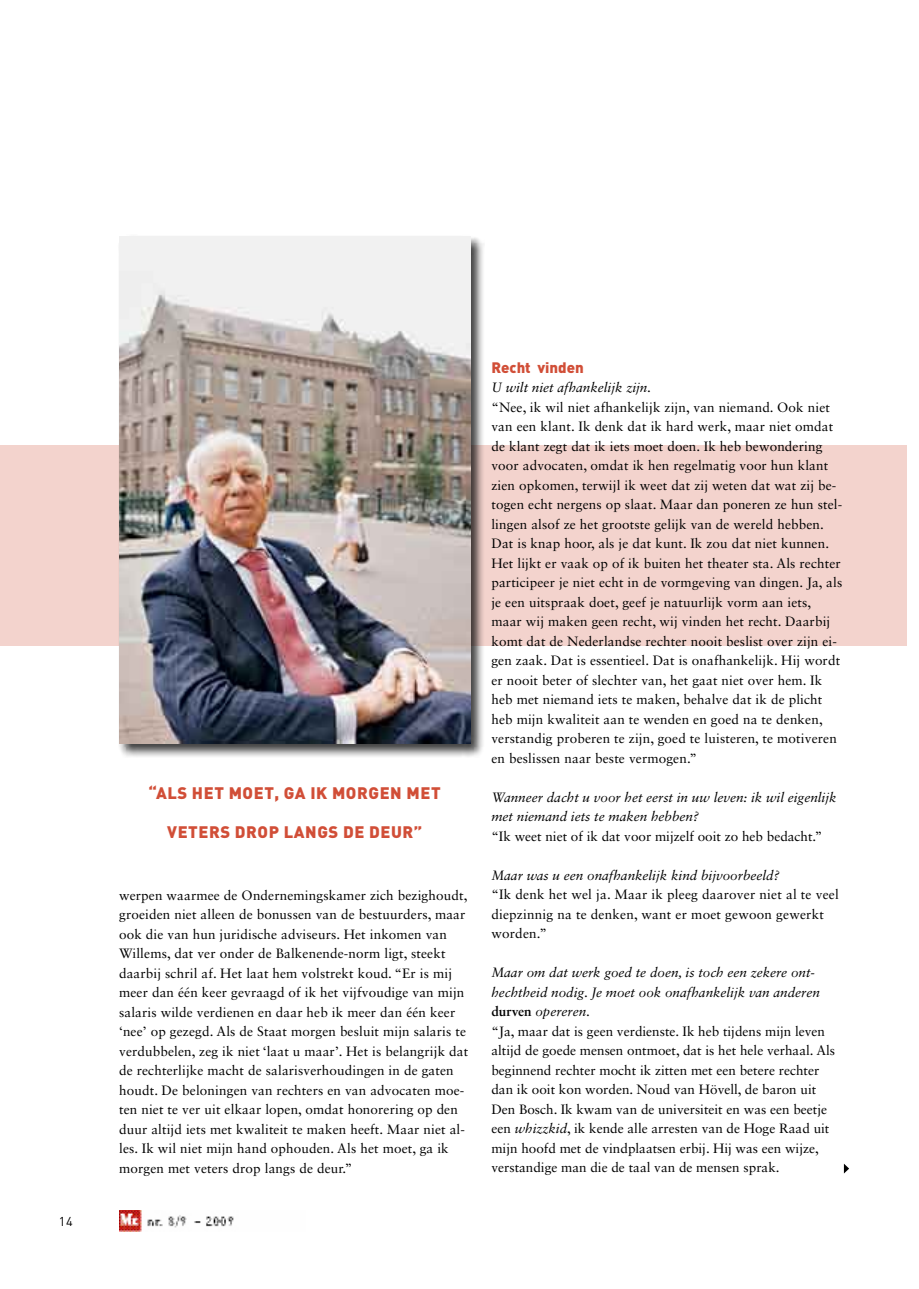
<style>
.page{position:relative;width:919px;height:1289px;background:#fff}
.page>*{position:absolute;margin:0;border:0;box-sizing:border-box;transform-origin:0 0}
.t1{font:900 16.5px "DINOT";letter-spacing:.035em;color:#d14e37}
.t2{font:900 15px "DINOT";color:#d14e37}
.t3{font:13.5px/19.5px "Sabon LT Std";letter-spacing:.01em;color:#000}
.t4{font:italic 13.5px/19.5px "Sabon LT Std";color:#000}
.t5{font:12.75px "DINOT";color:#000}
.s1{font-style:italic}
.s2{font-weight:700}
</style>
<div class="page">
<img style="left:119px;top:1210px;width:115px;height:21px">
<div style="left:0;top:445px;width:906px;height:201px;background:#f3d3cd"></div>
<div style="left:117px;top:234px;width:367px;height:523px;background:#000;opacity:.75"></div>
<img style="left:119px;top:236px;width:351px;height:507px">
<svg style="left:843px;top:1164px;width:6px;height:9px"></svg>
<p class="t5" style="left:59px;top:1212px;width:15px">14</p>
<p class="t1" style="left:148px;top:781px;width:294px">“ALS HET MOET, GA IK MORGEN MET</p>
<p class="t1" style="left:167px;top:820px;width:256px">VETERS DROP LANGS DE DEUR”</p>
<p class="t3" style="left:119px;top:884px;width:350px">werpen waarmee de Ondernemingskamer zich bezighoudt, groeiden niet alleen de bonussen van de bestuurders, maar ook die van hun juridische adviseurs. Het inkomen van Willems, dat ver onder de Balkenende-norm ligt, steekt daarbij schril af. Het laat hem volstrekt koud. “Er is mij meer dan één keer gevraagd of ik het vijfvoudige van mijn salaris wilde verdienen en daar heb ik meer dan één keer ‘nee’ op gezegd. Als de Staat morgen besluit mijn salaris te verdubbelen, zeg ik niet ‘laat u maar’. Het is belangrijk dat de rechterlijke macht de salarisverhoudingen in de gaten houdt. De beloningen van rechters en van advocaten moe&shy;ten niet te ver uit elkaar lopen, omdat honorering op den duur altijd iets met kwaliteit te maken heeft. Maar niet al&shy;les. Ik wil niet mijn hand ophouden. Als het moet, ga ik morgen met veters drop langs de deur.”</p>
<p class="t2" style="left:491px;top:357px;width:94px">RECHT VINDEN</p>
<p class="t4" style="left:491px;top:378px;width:161px">U wilt niet afhankelijk zijn.</p>
<p class="t3" style="left:491px;top:397px;width:352px">“Nee, ik wil niet afhankelijk zijn, van niemand. Ook niet van een klant. Ik denk dat ik hard werk, maar niet omdat de klant zegt dat ik iets moet doen. Ik heb bewondering voor advocaten, omdat ik hen regelmatig voor hun klant zien opkomen, terwijl ik weet dat zij weten dat wat zij be&shy;togen echt nergens op slaat. Maar dan poneren ze hun stel&shy;lingen alsof ze het grootste gelijk van de wereld hebben.<br>Dat is knap hoor, als je dat kunt. Ik zou dat niet kunnen.<br>Het lijkt er vaak op of ik buiten het theater sta. Als rechter participeer je niet echt in de vormgeving van dingen. Ja, als je een uitspraak doet, geef je natuurlijk vorm aan iets, maar wij maken geen recht, wij vinden het recht. Daarbij komt dat de Nederlandse rechter nooit beslist over zijn ei&shy;gen zaak. Dat is essentieel. Dat is onafhankelijk. Hij wordt er nooit beter of slechter van, het gaat niet over hem. Ik heb met niemand iets te maken, behalve dat ik de plicht heb mijn kwaliteit aan te wenden en goed na te denken, verstandig proberen te zijn, goed te luisteren, te motiveren en beslissen naar beste vermogen.”</p>
<p class="t4" style="left:491px;top:787px;width:347px">Wanneer dacht u voor het eerst in uw leven: ik wil eigenlijk met niemand iets te maken hebben?</p>
<p class="t3" style="left:491px;top:826px;width:332px">“Ik weet niet of ik dat voor mijzelf ooit zo heb bedacht.”</p>
<p class="t4" style="left:491px;top:865px;width:290px">Maar was u een onafhankelijk kind bijvoorbeeld?</p>
<p class="t3" style="left:491px;top:884px;width:349px">“Ik denk het wel ja. Maar ik pleeg daarover niet al te veel diepzinnig na te denken, want er moet gewoon gewerkt worden.”</p>
<p class="t3" style="left:491px;top:962px;width:345px"><span class="s1">Maar om dat werk goed te doen, is toch een zekere ont&shy;hechtheid nodig. Je moet ook onafhankelijk van anderen </span><span class="s2">durven</span> <span class="s1">opereren.<br></span>“Ja, maar dat is geen verdienste. Ik heb tijdens mijn leven altijd de goede mensen ontmoet, dat is het hele verhaal. Als beginnend rechter mocht ik zitten met een betere rechter dan ik ooit kon worden. Noud van Hövell, de baron uit Den Bosch. Ik kwam van de universiteit en was een beetje een <span class="s1">whizzkid</span>, ik kende alle arresten van de Hoge Raad uit mijn hoofd met de vindplaatsen erbij. Hij was een wijze, verstandige man die de taal van de mensen sprak.</p>
</div>
